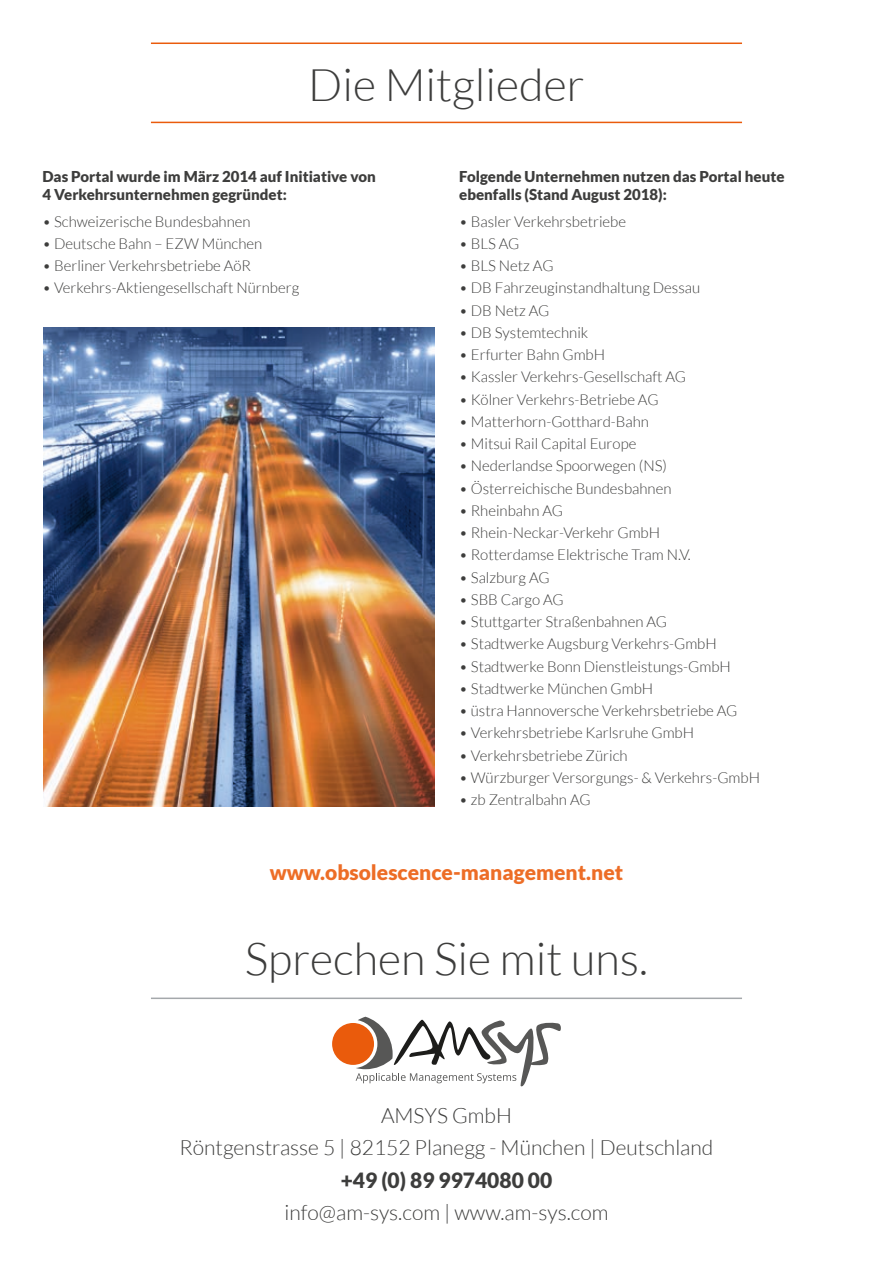
<style>
.page{position:relative;width:893px;height:1263px;background:#fff}
.page>*{position:absolute;margin:0;border:0;box-sizing:border-box;transform-origin:0 0}
.t1{font:300 45px "Lato";color:#3d3d3c}
.t2{font:300 21px/32.5px "Lato";color:#3d3d3c;text-align:center}
.t3{font:900 21px "Lato";color:#ed6d26}
.t4{font:900 21px "Lato";color:#3d3d3c}
.t5{font:300 15px "Lato";color:#3d3d3c}
.t6{font:900 15px/18px "Lato";color:#3d3d3c}
</style>
<div class="page">
<hr style="left:151px;top:122px;width:591px;height:1px;background:#ea5b0c">
<hr style="left:151px;top:43px;width:591px;height:1px;background:#ea5b0c">
<hr style="left:151px;top:997px;width:591px;height:2px;background:#a4a8ab">
<div style="left:332px;top:1023px;width:42px;height:42px;background:#ea5b0c;border-radius:50%"></div>
<svg style="left:356px;top:1017px;width:205px;height:69px"></svg>
<img style="left:43px;top:327px;width:391px;height:479px">
<h1 class="t1" style="left:308px;top:61px;width:278px">Die Mitglieder</h1>
<p class="t6" style="left:43px;top:167px;width:335px">Das Portal wurde im März 2014 auf Initiative von<br>4 Verkehrsunternehmen gegründet:</p>
<p class="t5" style="left:43px;top:213px;width:210px">• Schweizerische Bundesbahnen</p>
<p class="t5" style="left:43px;top:235px;width:221px">• Deutsche Bahn – EZW München</p>
<p class="t5" style="left:43px;top:258px;width:210px">• Berliner Verkehrsbetriebe AöR</p>
<p class="t5" style="left:43px;top:280px;width:258px">• Verkehrs-Aktiengesellschaft Nürnberg</p>
<p class="t6" style="left:459px;top:167px;width:327px">Folgende Unternehmen nutzen das Portal heute ebenfalls (Stand August 2018):</p>
<p class="t5" style="left:459px;top:213px;width:168px">• Basler Verkehrsbetriebe</p>
<p class="t5" style="left:459px;top:235px;width:62px">• BLS AG</p>
<p class="t5" style="left:459px;top:258px;width:96px">• BLS Netz AG</p>
<p class="t5" style="left:459px;top:280px;width:242px">• DB Fahrzeuginstandhaltung Dessau</p>
<p class="t5" style="left:459px;top:302px;width:92px">• DB Netz AG</p>
<p class="t5" style="left:459px;top:324px;width:131px">• DB Systemtechnik</p>
<p class="t5" style="left:459px;top:347px;width:147px">• Erfurter Bahn GmbH</p>
<p class="t5" style="left:459px;top:369px;width:228px">• Kassler Verkehrs-Gesellschaft AG</p>
<p class="t5" style="left:459px;top:391px;width:201px">• Kölner Verkehrs-Betriebe AG</p>
<p class="t5" style="left:459px;top:413px;width:191px">• Matterhorn-Gotthard-Bahn</p>
<p class="t5" style="left:459px;top:436px;width:179px">• Mitsui Rail Capital Europe</p>
<p class="t5" style="left:459px;top:458px;width:209px">• Nederlandse Spoorwegen (NS)</p>
<p class="t5" style="left:459px;top:480px;width:214px">• Österreichische Bundesbahnen</p>
<p class="t5" style="left:459px;top:502px;width:105px">• Rheinbahn AG</p>
<p class="t5" style="left:459px;top:525px;width:202px">• Rhein-Neckar-Verkehr GmbH</p>
<p class="t5" style="left:459px;top:547px;width:233px">• Rotterdamse Elektrische Tram N.V.</p>
<p class="t5" style="left:459px;top:569px;width:92px">• Salzburg AG</p>
<p class="t5" style="left:459px;top:591px;width:106px">• SBB Cargo AG</p>
<p class="t5" style="left:459px;top:614px;width:209px">• Stuttgarter Straßenbahnen AG</p>
<p class="t5" style="left:459px;top:636px;width:259px">• Stadtwerke Augsburg Verkehrs-GmbH</p>
<p class="t5" style="left:459px;top:658px;width:273px">• Stadtwerke Bonn Dienstleistungs-GmbH</p>
<p class="t5" style="left:459px;top:680px;width:195px">• Stadtwerke München GmbH</p>
<p class="t5" style="left:459px;top:703px;width:280px">• üstra Hannoversche Verkehrsbetriebe AG</p>
<p class="t5" style="left:459px;top:725px;width:236px">• Verkehrsbetriebe Karlsruhe GmbH</p>
<p class="t5" style="left:459px;top:747px;width:170px">• Verkehrsbetriebe Zürich</p>
<p class="t5" style="left:459px;top:769px;width:302px">• Würzburger Versorgungs- &amp; Verkehrs-GmbH</p>
<p class="t5" style="left:459px;top:792px;width:133px">• zb Zentralbahn AG</p>
<h2 class="t3" style="left:270px;top:860px;width:355px">www.obsolescence-management.net</h2>
<h1 class="t1" style="left:245px;top:935px;width:405px">Sprechen Sie mit uns.</h1>
<h2 class="t2" style="left:180px;top:1099px;width:535px">AMSYS GmbH<br>Röntgenstrasse 5 | 82152 Planegg - München | Deutschland</h2>
<h2 class="t4" style="left:341px;top:1168px;width:213px">+49 (0) 89 9974080 00</h2>
<h2 class="t2" style="left:284px;top:1197px;width:326px">info@am-sys.com | www.am-sys.com</h2>
</div>
